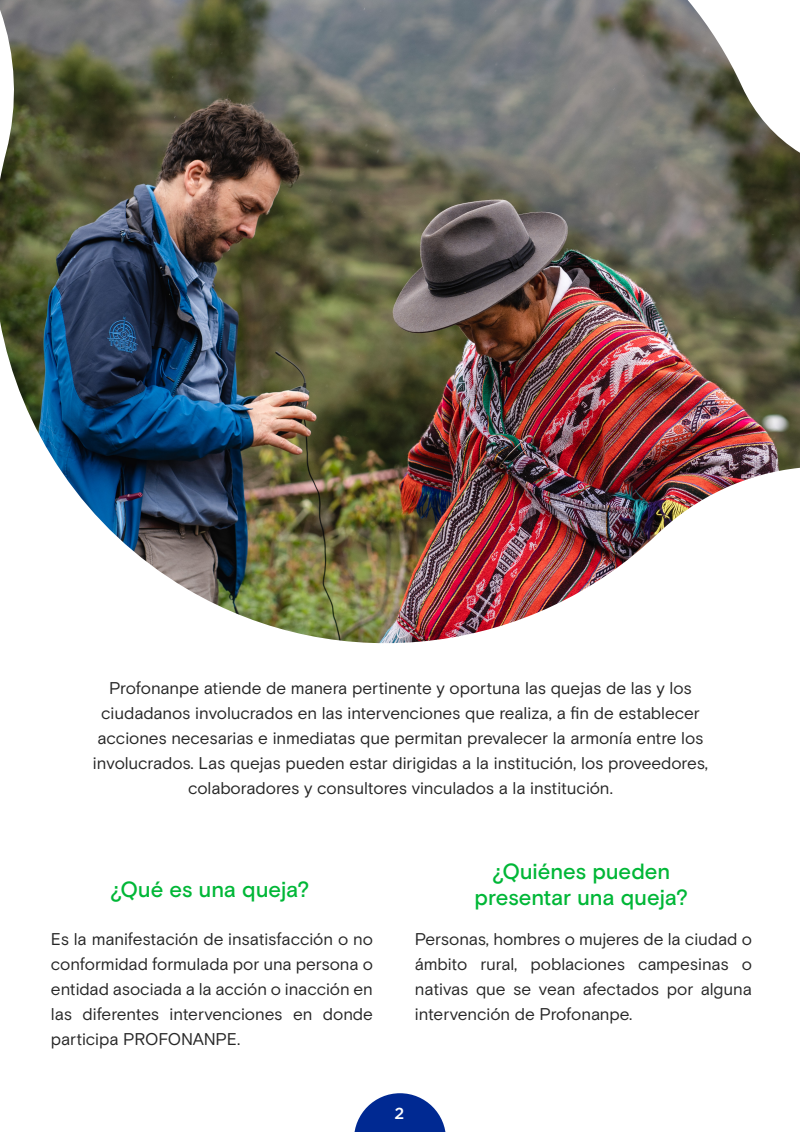
<style>
.page{position:relative;width:800px;height:1132px;background:#fff}
.page>*{position:absolute;margin:0;border:0;box-sizing:border-box;transform-origin:0 0}
.t1{font:500 22px/26px "Basis Grotesque Pro";letter-spacing:-.005em;color:#00b737;text-align:center}
.t2{font:17px/25px "Basis Grotesque Pro";letter-spacing:-.005em;color:#262626;text-align:justify}
.t3{font:500 16px "Gotham";color:#fff}
</style>
<div class="page">
<svg style="left:354px;top:1093px;width:92px;height:39px"></svg>
<img style="left:0;top:0;width:800px;height:644px">
<p class="t2" style="left:93px;top:675px;width:617px;text-align:center">Profonanpe atiende de manera pertinente y oportuna las quejas de las y los ciudadanos involucrados en las intervenciones que realiza, a fin de establecer acciones necesarias e inmediatas que permitan prevalecer la armonía entre los involucrados. Las quejas pueden estar dirigidas a la institución, los proveedores, colaboradores y consultores vinculados a la institución.</p>
<p class="t1" style="left:110px;top:875px;width:201px">¿Qué es una queja?</p>
<p class="t1" style="left:475px;top:858px;width:215px">¿Quiénes pueden presentar una queja?</p>
<p class="t2" style="left:51px;top:926px;width:324px">Es la manifestación de insatisfacción o no conformidad formulada por una persona o entidad asociada a la acción o inacción en las diferentes intervenciones en donde participa PROFONANPE.</p>
<p class="t2" style="left:415px;top:926px;width:339px">Personas, hombres o mujeres de la ciudad o ámbito rural, poblaciones campesinas o nativas que se vean afectados por alguna intervención de Profonanpe.</p>
<p class="t3" style="left:394px;top:1102px;width:11px">2</p>
</div>
